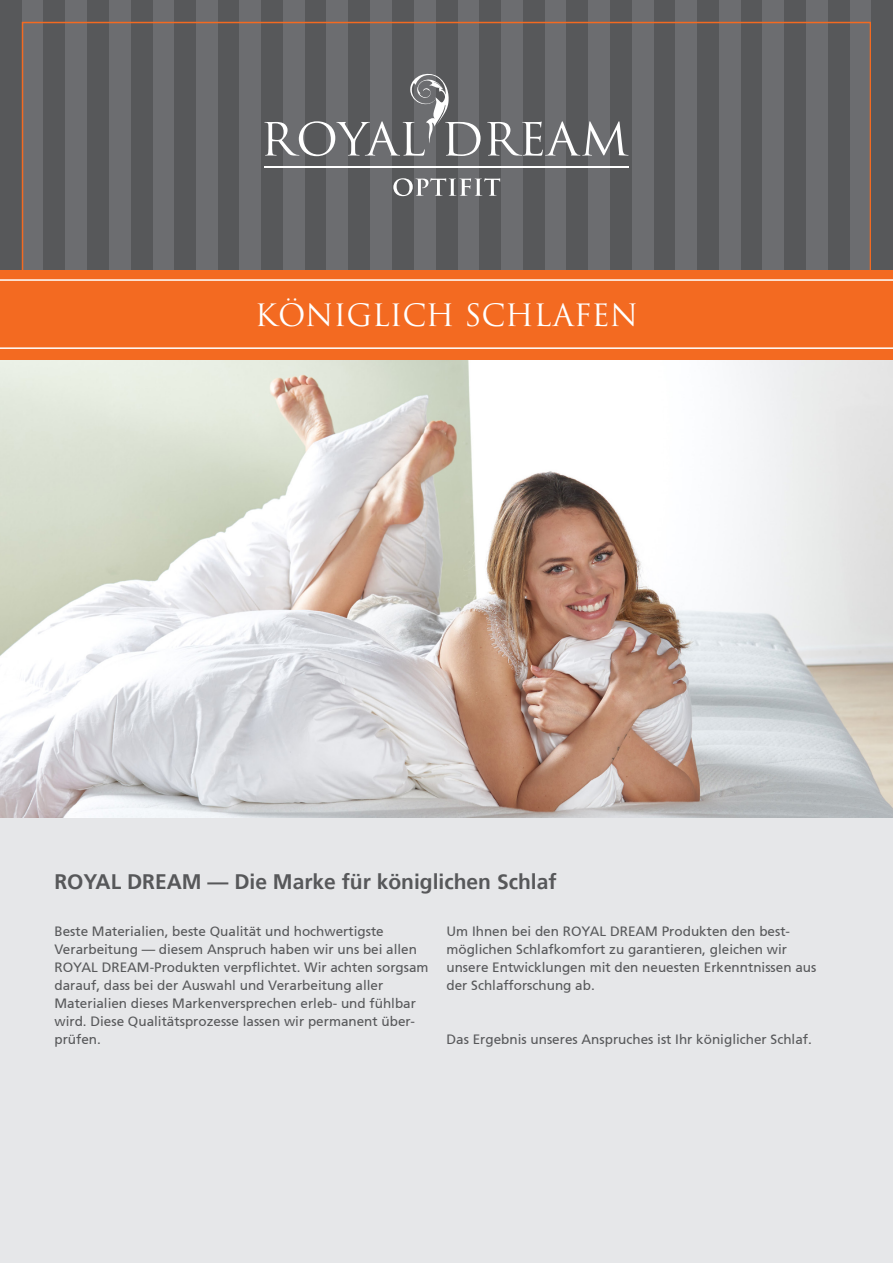
<style>
.page{position:relative;width:893px;height:1263px;background:#fff}
.page>*{position:absolute;margin:0;border:0;box-sizing:border-box;transform-origin:0 0}
.t1{font:30px "Trajan Pro 3";color:#fff}
.t2{font:700 21px "Frutiger 65";color:#57585a}
.t3{font:13.5px/18px "Frutiger 55 Roman";color:#57585a}
</style>
<div class="page">
<div style="left:0;top:361px;width:893px;height:902px;background:#e6e7e9"></div>
<div style="left:0;top:0;width:22px;height:270px;background:#57585a"></div>
<div style="left:22px;top:0;width:22px;height:270px;background:#6c6d70"></div>
<div style="left:44px;top:0;width:21px;height:270px;background:#57585a"></div>
<div style="left:65px;top:0;width:22px;height:270px;background:#6c6d70"></div>
<div style="left:87px;top:0;width:22px;height:270px;background:#57585a"></div>
<div style="left:109px;top:0;width:22px;height:270px;background:#6c6d70"></div>
<div style="left:152px;top:0;width:22px;height:270px;background:#6c6d70"></div>
<div style="left:131px;top:0;width:21px;height:270px;background:#57585a"></div>
<div style="left:174px;top:0;width:22px;height:270px;background:#57585a"></div>
<div style="left:196px;top:0;width:22px;height:270px;background:#6c6d70"></div>
<div style="left:348px;top:0;width:22px;height:270px;background:#57585a"></div>
<div style="left:261px;top:0;width:22px;height:270px;background:#57585a"></div>
<div style="left:218px;top:0;width:22px;height:270px;background:#57585a"></div>
<div style="left:305px;top:0;width:22px;height:270px;background:#57585a"></div>
<div style="left:283px;top:0;width:22px;height:270px;background:#6c6d70"></div>
<div style="left:239px;top:0;width:22px;height:270px;background:#6c6d70"></div>
<div style="left:327px;top:0;width:21px;height:270px;background:#6c6d70"></div>
<div style="left:370px;top:0;width:22px;height:270px;background:#6c6d70"></div>
<div style="left:588px;top:0;width:22px;height:270px;background:#6c6d70"></div>
<div style="left:544px;top:0;width:22px;height:270px;background:#6c6d70"></div>
<div style="left:501px;top:0;width:22px;height:270px;background:#6c6d70"></div>
<div style="left:457px;top:0;width:22px;height:270px;background:#6c6d70"></div>
<div style="left:414px;top:0;width:21px;height:270px;background:#6c6d70"></div>
<div style="left:392px;top:0;width:22px;height:270px;background:#57585a"></div>
<div style="left:436px;top:0;width:21px;height:270px;background:#57585a"></div>
<div style="left:479px;top:0;width:22px;height:270px;background:#57585a"></div>
<div style="left:523px;top:0;width:21px;height:270px;background:#57585a"></div>
<div style="left:566px;top:0;width:22px;height:270px;background:#57585a"></div>
<div style="left:610px;top:0;width:22px;height:270px;background:#57585a"></div>
<div style="left:784px;top:0;width:22px;height:270px;background:#57585a"></div>
<div style="left:740px;top:0;width:22px;height:270px;background:#57585a"></div>
<div style="left:697px;top:0;width:22px;height:270px;background:#57585a"></div>
<div style="left:653px;top:0;width:22px;height:270px;background:#57585a"></div>
<div style="left:632px;top:0;width:21px;height:270px;background:#6c6d70"></div>
<div style="left:675px;top:0;width:22px;height:270px;background:#6c6d70"></div>
<div style="left:719px;top:0;width:21px;height:270px;background:#6c6d70"></div>
<div style="left:762px;top:0;width:22px;height:270px;background:#6c6d70"></div>
<div style="left:806px;top:0;width:22px;height:270px;background:#6c6d70"></div>
<div style="left:849px;top:0;width:22px;height:270px;background:#6c6d70"></div>
<div style="left:828px;top:0;width:21px;height:270px;background:#57585a"></div>
<div style="left:871px;top:0;width:22px;height:270px;background:#57585a"></div>
<div style="left:0;top:270px;width:893px;height:90px;background:#f36a21"></div>
<hr style="left:0;top:279px;width:893px;height:2px;background:#fff">
<hr style="left:0;top:347px;width:893px;height:2px;background:#fff">
<svg style="left:393px;top:178px;width:107px;height:18px"></svg>
<svg style="left:264px;top:74px;width:365px;height:82px"></svg>
<hr style="left:264px;top:166px;width:365px;height:2px;background:#fff">
<img style="left:0;top:361px;width:893px;height:456px">
<h1 class="t1" style="left:255px;top:295px;width:385px">KÖNIGLICH SCHLAFEN</h1>
<h2 class="t2" style="left:54px;top:869px;width:504px">ROYAL DREAM — Die Marke für königlichen Schlaf</h2>
<p class="t3" style="left:54px;top:922px;width:376px">Beste Materialien, beste Qualität und hochwertigste Verarbeitung — diesem Anspruch haben wir uns bei allen ROYAL DREAM-Produkten verpflichtet. Wir achten sorgsam darauf, dass bei der Auswahl und Verarbeitung aller Materialien dieses Markenversprechen erleb- und fühlbar wird. Diese Qualitätsprozesse lassen wir permanent über&shy;prüfen.</p>
<p class="t3" style="left:446px;top:922px;width:371px">Um Ihnen bei den ROYAL DREAM Produkten den best&shy;möglichen Schlafkomfort zu garantieren, gleichen wir unsere Entwicklungen mit den neuesten Erkenntnissen aus der Schlafforschung ab.</p>
<p class="t3" style="left:446px;top:1030px;width:367px">Das Ergebnis unseres Anspruches ist Ihr königlicher Schlaf.</p>
</div>
